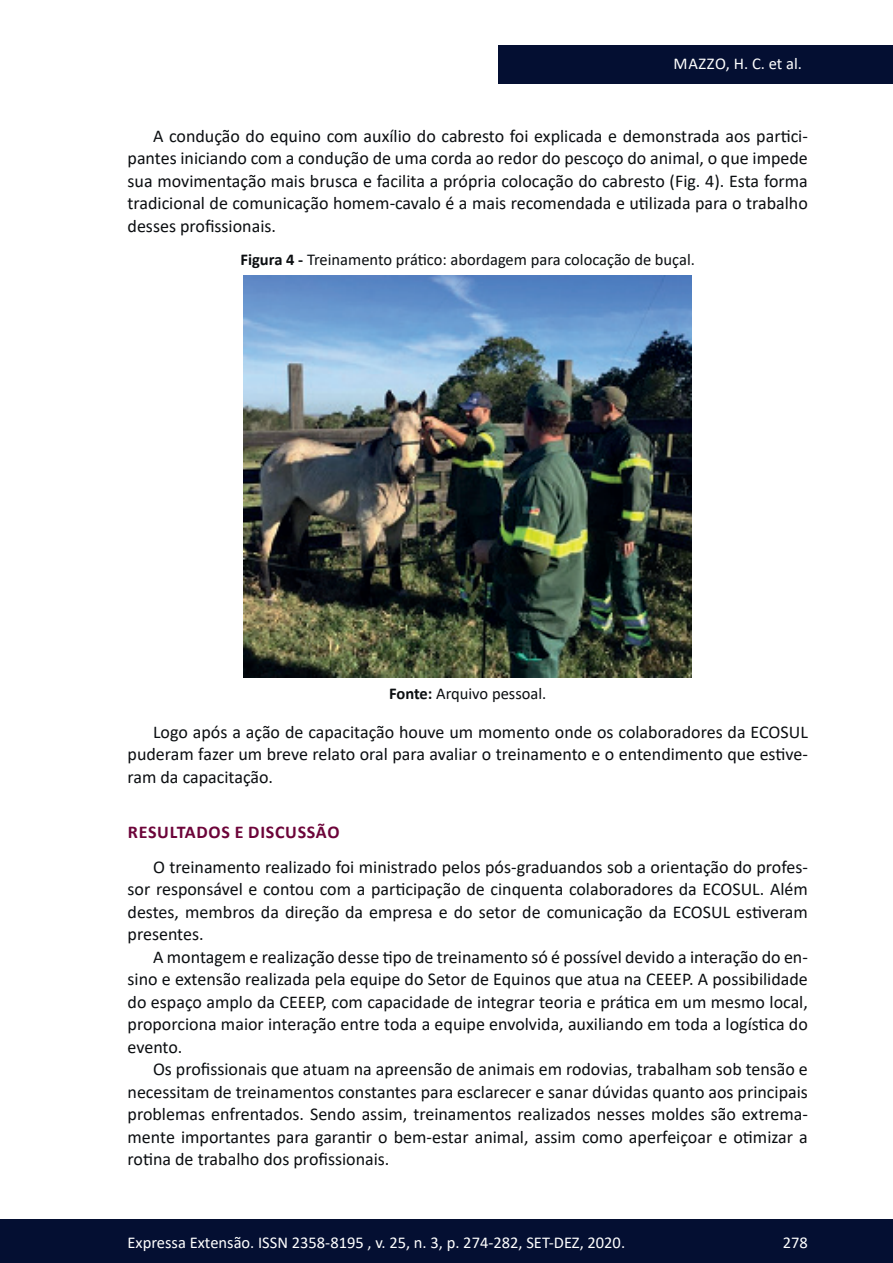
<style>
.page{position:relative;width:893px;height:1263px;background:#fff}
.page>*{position:absolute;margin:0;border:0;box-sizing:border-box;transform-origin:0 0}
.t1{font:18px/22.5px "Calibri";color:#0b0e11;text-align:justify}
.t2{font:700 18px "Calibri";letter-spacing:.04em;color:#6c0439}
.t3{font:16.5px "Calibri";color:#0b0e11}
.t4{font:16.5px "Calibri";color:#fff}
.t5{font:16.5px "Calibri";letter-spacing:.035em;color:#fff}
.s1{font-weight:700}
</style>
<div class="page">
<div style="left:0;top:1219px;width:893px;height:44px;background:#040f32"></div>
<div style="left:498px;top:45px;width:395px;height:39px;background:#040f32"></div>
<img style="left:244px;top:275px;width:448px;height:403px">
<p class="t5" style="left:674px;top:52px;width:130px">MAZZO, H. C. et al.</p>
<p class="t1" style="left:128px;top:124px;width:682px;text-indent:26px">A condução do equino com auxílio do cabresto foi explicada e demonstrada aos partici&shy;pantes iniciando com a condução de uma corda ao redor do pescoço do animal, o que impede sua movimentação mais brusca e facilita a própria colocação do cabresto (Fig. 4). Esta forma tradicional de comunicação homem-cavalo é a mais recomendada e utilizada para o trabalho desses profissionais.</p>
<p class="t3" style="left:241px;top:248px;width:456px"><span class="s1">Figura 4 -</span> Treinamento prático: abordagem para colocação de buçal.</p>
<p class="t3" style="left:389px;top:682px;width:159px"><span class="s1">Fonte:</span> Arquivo pessoal.</p>
<p class="t1" style="left:128px;top:720px;width:682px;text-indent:26px">Logo após a ação de capacitação houve um momento onde os colaboradores da ECOSUL puderam fazer um breve relato oral para avaliar o treinamento e o entendimento que estive&shy;ram da capacitação.</p>
<p class="t2" style="left:128px;top:819px;width:213px">RESULTADOS E DISCUSSÃO</p>
<p class="t1" style="left:128px;top:855px;width:682px;text-indent:26px">O treinamento realizado foi ministrado pelos pós-graduandos sob a orientação do profes&shy;sor responsável e contou com a participação de cinquenta colaboradores da ECOSUL. Além destes, membros da direção da empresa e do setor de comunicação da ECOSUL estiveram presentes.</p>
<p class="t1" style="left:128px;top:945px;width:682px;text-indent:26px">A montagem e realização desse tipo de treinamento só é possível devido a interação do en&shy;sino e extensão realizada pela equipe do Setor de Equinos que atua na CEEEP. A possibilidade do espaço amplo da CEEEP, com capacidade de integrar teoria e prática em um mesmo local, proporciona maior interação entre toda a equipe envolvida, auxiliando em toda a logística do evento.</p>
<p class="t1" style="left:128px;top:1057px;width:682px;text-indent:26px">Os profissionais que atuam na apreensão de animais em rodovias, trabalham sob tensão e necessitam de treinamentos constantes para esclarecer e sanar dúvidas quanto aos principais problemas enfrentados. Sendo assim, treinamentos realizados nesses moldes são extrema&shy;mente importantes para garantir o bem-estar animal, assim como aperfeiçoar e otimizar a rotina de trabalho dos profissionais.</p>
<p class="t4" style="left:128px;top:1230px;width:499px">Expressa Extensão. ISSN 2358-8195 , v. 25, n. 3, p. 274-282, SET-DEZ, 2020.</p>
<p class="t4" style="left:783px;top:1230px;width:27px">278</p>
</div>
